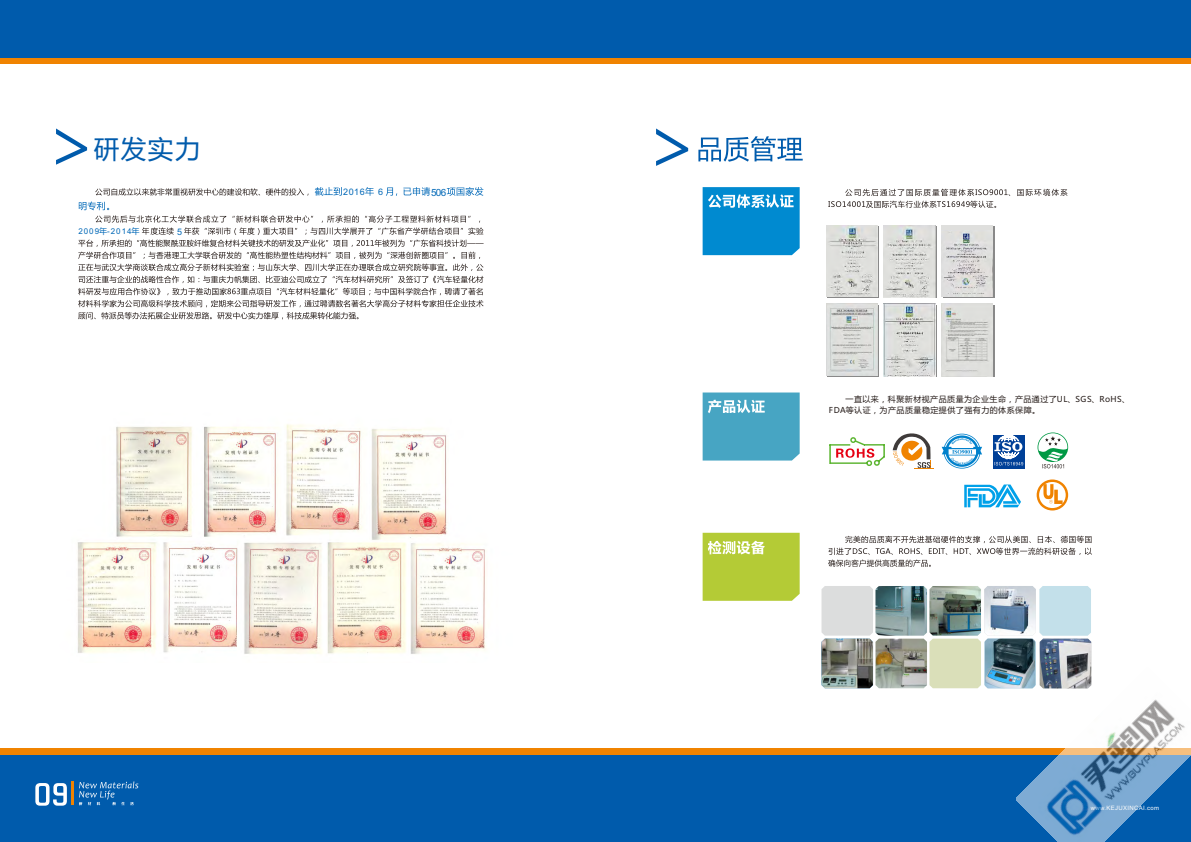
<style>
.page{position:relative;width:1191px;height:842px;background:#fff}
.page>*{position:absolute;margin:0;border:0;box-sizing:border-box;transform-origin:0 0}
.t1{font:25.5px "Microsoft Ya Hei";color:#005bac}
.t2{font:9.9px "Arial";color:#0068b7}
.t3{font:9px "Arial";color:#0068b7}
.t4{font:8px/10.6px "Microsoft Ya Hei";letter-spacing:.06em;color:#231916}
.t5{font:8px "Arial";letter-spacing:.125em;color:#0068b7}
.t6{font:6px "Arial";letter-spacing:.055em;color:#fff}
.s1{font-family:"Microsoft Ya Hei"}
</style>
<div class="page">
<div style="left:0;top:755px;width:1191px;height:87px;background:#005bac"></div>
<div style="left:0;top:748px;width:1191px;height:7px;background:#f08300"></div>
<div style="left:0;top:0;width:1191px;height:59px;background:#005bac"></div>
<div style="left:0;top:59px;width:1191px;height:5px;background:#f08300"></div>
<hr style="left:71px;top:781px;width:3px;height:24px;background:#f08300">
<svg style="left:79px;top:781px;width:59px;height:24px"></svg>
<svg style="left:702px;top:187px;width:97px;height:68px;background:#1794d4"></svg>
<svg style="left:828px;top:189px;width:239px;height:19px"></svg>
<svg style="left:698px;top:136px;width:104px;height:26px"></svg>
<svg style="left:656px;top:128px;width:32px;height:38px"></svg>
<div style="left:827px;top:226px;width:52px;height:72px;background:#898989"></div>
<img style="left:826px;top:225px;width:52px;height:72px">
<svg style="left:884px;top:226px;width:52px;height:72px"></svg>
<img style="left:883px;top:225px;width:52px;height:72px">
<div style="left:828px;top:305px;width:51px;height:72px;background:#898989"></div>
<svg style="left:885px;top:305px;width:51px;height:72px"></svg>
<img style="left:883px;top:304px;width:52px;height:72px">
<div style="left:943px;top:226px;width:51px;height:72px;background:#898989"></div>
<img style="left:941px;top:230px;width:52px;height:67px">
<div style="left:941px;top:225px;width:52px;height:5px;background:#dfdfdd"></div>
<svg style="left:702px;top:392px;width:97px;height:68px;background:#53abc6"></svg>
<svg style="left:892px;top:433px;width:41px;height:36px"></svg>
<svg style="left:941px;top:434px;width:41px;height:35px"></svg>
<svg style="left:993px;top:435px;width:31px;height:33px"></svg>
<svg style="left:994px;top:435px;width:29px;height:30px"></svg>
<svg style="left:1037px;top:432px;width:31px;height:36px"></svg>
<svg style="left:829px;top:437px;width:56px;height:29px"></svg>
<svg style="left:1036px;top:479px;width:32px;height:31px"></svg>
<svg style="left:964px;top:484px;width:57px;height:23px"></svg>
<svg style="left:828px;top:536px;width:264px;height:31px"></svg>
<svg style="left:702px;top:533px;width:97px;height:68px;background:#b9ce45"></svg>
<img style="left:821px;top:586px;width:270px;height:102px">
<svg style="left:35px;top:783px;width:32px;height:23px"></svg>
<svg style="left:56px;top:128px;width:31px;height:37px"></svg>
<svg style="left:78px;top:187px;width:405px;height:132px"></svg>
<img style="left:826px;top:304px;width:52px;height:72px">
<svg style="left:943px;top:305px;width:51px;height:72px"></svg>
<img style="left:941px;top:304px;width:52px;height:72px">
<img style="left:77px;top:424px;width:409px;height:230px">
<img style="left:1015px;top:667px;width:176px;height:175px">
<h1 class="t1" style="left:94px;top:137px;width:108px">研发实力</h1>
<p class="t5" style="left:78px;top:228px;width:63px">2009<span class="s1">年</span>-2014<span class="s1">年</span></p>
<p class="t3" style="left:177px;top:228px;width:7px">5</p>
<p class="t3" style="left:343px;top:188px;width:23px">2016</p>
<p class="t2" style="left:431px;top:189px;width:17px">506</p>
<p class="t3" style="left:378px;top:188px;width:7px">6</p>
<p class="t4" style="left:829px;top:395px;width:302px;text-indent:17px">一直以来，科聚新材视产品质量为企业生命，产品通过了UL、SGS、RoHS、<br>FDA等认证，为产品质量稳定提供了强有力的体系保障。</p>
<p class="t6" style="left:1090px;top:806px;width:70px">www.KEJUXINCAI.com</p>
</div>
